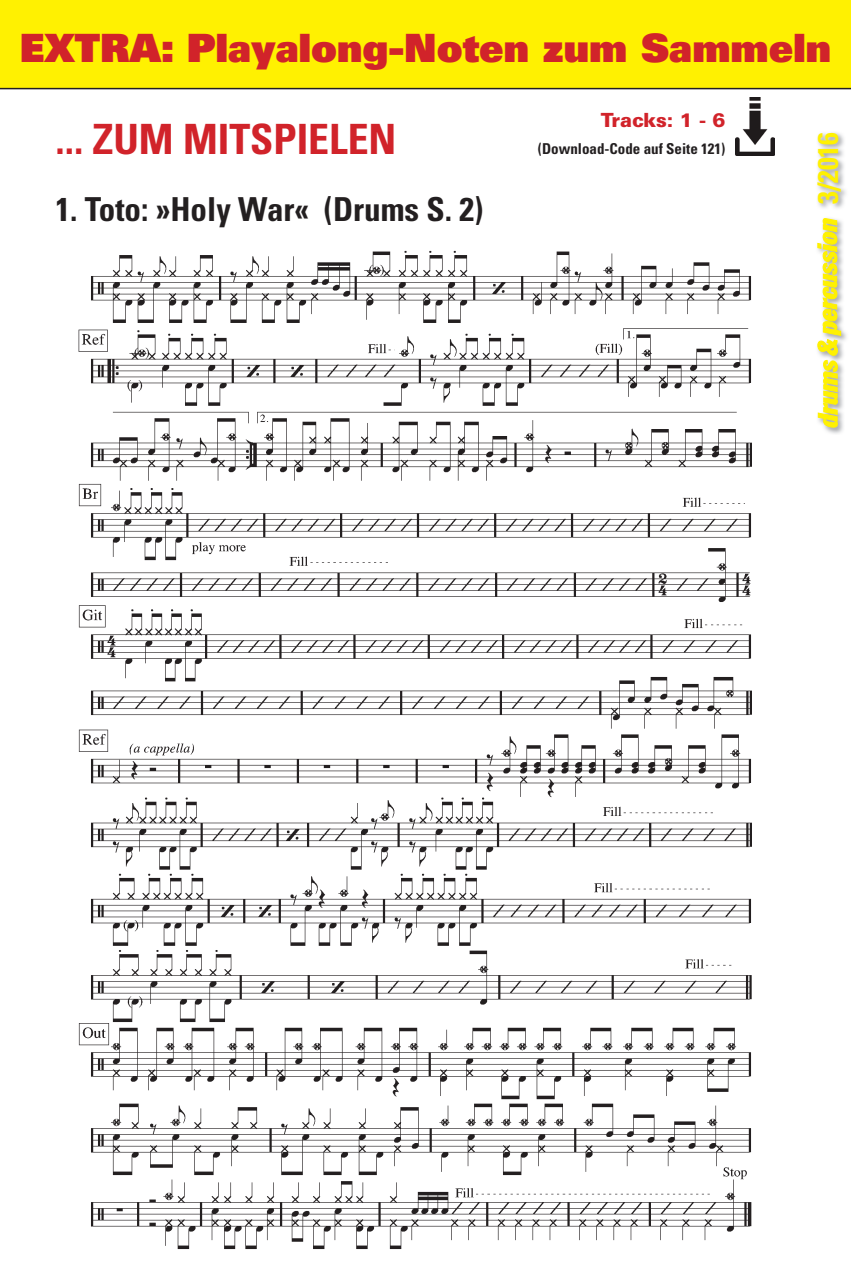
<style>
.page{position:relative;width:851px;height:1285px;background:#fff}
.page>*{position:absolute;margin:0;border:0;box-sizing:border-box;transform-origin:0 0}
.t1{font:700 condensed 41.7px "Univers LT Std";color:#d1232a}
.t2{font:39px "Univers LT Std X Black";color:#d1232a}
.t3{font:700 condensed 33px "Univers LT Std";color:#231f20}
.t4{font:700 condensed 28.5px "Univers LT Std";color:#fff101}
.t5{font:900 19.5px "Univers LT Std";color:#d1232a}
.t6{font:700 condensed 15px "Univers LT Std";color:#231f20}
</style>
<div class="page">
<div style="left:0;top:0;width:850px;height:89px;background:#fff101"></div>
<img style="left:818px;top:132px;width:28px;height:76px">
<img style="left:824px;top:222px;width:23px;height:212px">
<svg style="left:817px;top:218px;width:24px;height:210px"></svg>
<img style="left:735px;top:98px;width:38px;height:57px">
<img style="left:78px;top:250px;width:673px;height:999px">
<p class="t2" style="left:20px;top:22px;width:812px">EXTRA: Playalong-Noten zum Sammeln</p>
<p class="t1" style="left:56px;top:113px;width:342px">... ZUM MITSPIELEN</p>
<p class="t3" style="left:56px;top:189px;width:429px">1. Toto: »Holy War« (Drums S. 2)</p>
<p class="t5" style="left:600px;top:107px;width:126px">Tracks: 1 - 6</p>
<p class="t6" style="left:537px;top:140px;width:189px">(Download-Code auf Seite 121)</p>
<p class="t4" style="left:810px;top:203px;width:73px;rotate:-90deg">3/2016</p>
</div>
